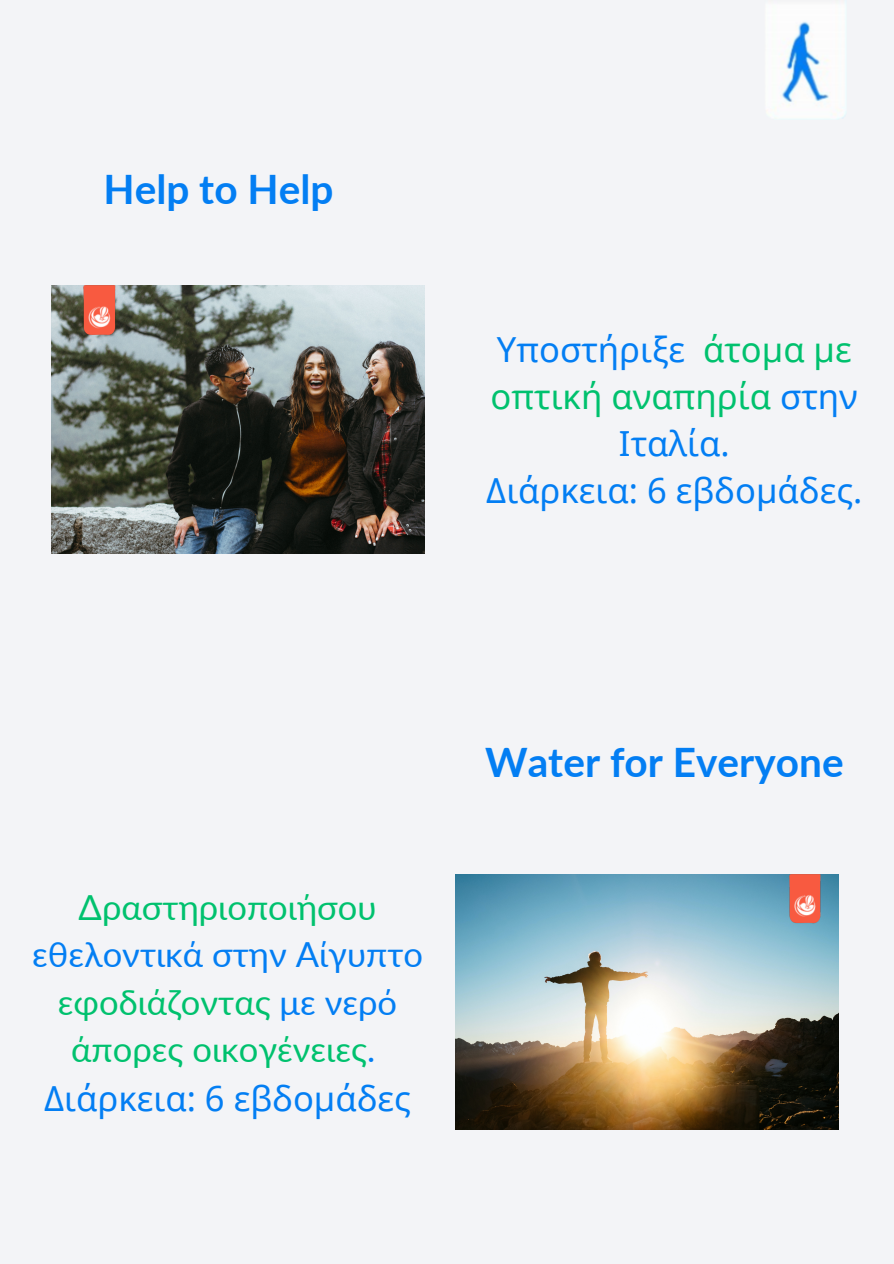
<style>
.page{position:relative;width:894px;height:1264px;background:#fff}
.page>*{position:absolute;margin:0;border:0;box-sizing:border-box;transform-origin:0 0}
.t1{font:700 40.5px "Lato";color:#037ef3}
.t2{font:34.5px/47.2px "Noto Sans";color:#037ef3;text-align:center}
.t3{font:34.5px/47.2px "Lato";color:#00c16e;text-align:center}
.s1{color:#00c16e}
.s2{color:#037ef3}
</style>
<div class="page">
<div style="left:0;top:0;width:893px;height:1263px;background:#f3f4f7"></div>
<img style="left:51px;top:286px;width:373px;height:268px">
<img style="left:455px;top:874px;width:383px;height:255px">
<img style="left:784px;top:874px;width:47px;height:58px">
<img style="left:78px;top:286px;width:48px;height:58px">
<img style="left:767px;top:6px;width:78px;height:113px">
<p class="t1" style="left:103px;top:164px;width:232px">Help to Help</p>
<p class="t2" style="left:490px;top:324px;width:369px">Υποστήριξε <span class="s1">άτομα με οπτική αναπηρία</span> στην<br>Ιταλία.</p>
<p class="t2" style="left:486px;top:466px;width:377px">Διάρκεια: 6 εβδομάδες.</p>
<p class="t3" style="left:32px;top:883px;width:392px">Δραστηριοποιήσου <span class="s2">εθελοντικά στην Αίγυπτο </span>εφοδιάζοντας <span class="s2">με νερό </span>άπορες οικογένειες<span class="s2">.</span></p>
<p class="t2" style="left:44px;top:1073px;width:368px">Διάρκεια: 6 εβδομάδες</p>
<p class="t1" style="left:485px;top:737px;width:360px">Water for Everyone</p>
</div>
